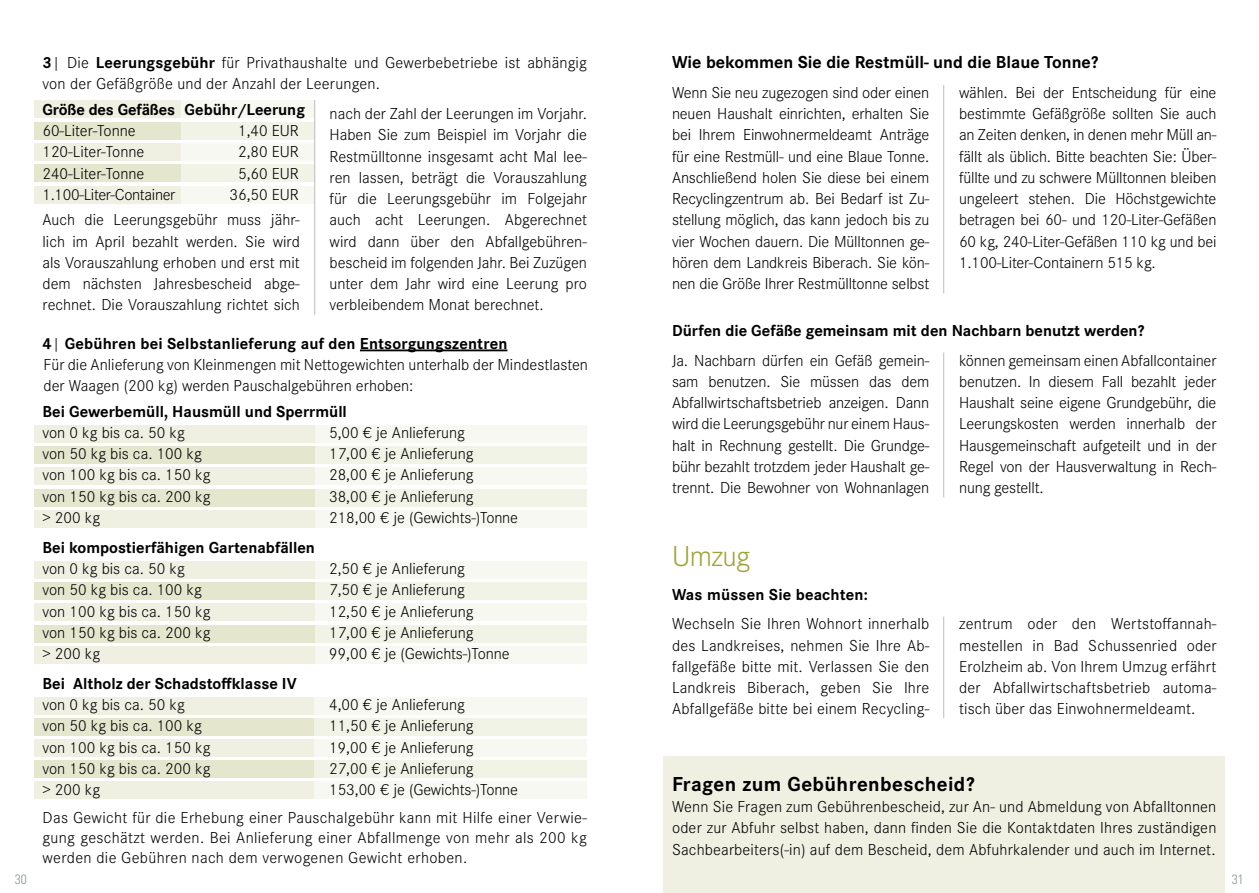
<style>
.page{position:relative;width:1259px;height:893px;background:#fff}
.page>*{position:absolute;margin:0;border:0;box-sizing:border-box;transform-origin:0 0}
.t1{font:300 30px "Corporate S";letter-spacing:-.02em;color:#9da534}
.t2{font:700 21px "Corporate S";letter-spacing:.02em;color:#000}
.t3{font:700 18px "Corporate S";color:#000}
.t4{font:300 16.5px/21.3px "Corporate S";color:#000;text-align:justify}
.t5{font:700 16.5px "Corporate S";color:#000}
.t6{font:300 16.5px "Corporate S";letter-spacing:-.02em;color:#000}
.t7{font:300 condensed 13.5px "Univers LT Std";color:#869899}
.s1{font-weight:700}
</style>
<div class="page">
<hr style="left:943px;top:352px;width:1px;height:145px;background:#bcbec0">
<hr style="left:943px;top:85px;width:1px;height:208px;background:#bcbec0">
<div style="left:663px;top:757px;width:562px;height:136px;background:#eff0e2"></div>
<hr style="left:360px;top:349px;width:147px;height:2px;background:#000">
<div style="left:34px;top:100px;width:281px;height:17px;background:#eff0e2"></div>
<div style="left:34px;top:123px;width:281px;height:17px;background:#e4e6cd"></div>
<div style="left:34px;top:144px;width:281px;height:17px;background:#eff0e2"></div>
<div style="left:34px;top:165px;width:281px;height:17px;background:#e4e6cd"></div>
<div style="left:34px;top:186px;width:281px;height:17px;background:#eff0e2"></div>
<div style="left:181px;top:95px;width:134px;height:118px;background:linear-gradient(to right,#f7f8f1,#f7f8f1)"></div>
<hr style="left:314px;top:100px;width:1px;height:215px;background:#bcbec0">
<hr style="left:943px;top:617px;width:1px;height:101px;background:#bcbec0">
<div style="left:34px;top:425px;width:553px;height:17px;background:#eff0e2"></div>
<div style="left:34px;top:446px;width:553px;height:17px;background:#e4e6cd"></div>
<div style="left:34px;top:468px;width:553px;height:17px;background:#eff0e2"></div>
<div style="left:34px;top:561px;width:553px;height:17px;background:#eff0e2"></div>
<div style="left:34px;top:582px;width:553px;height:17px;background:#e4e6cd"></div>
<div style="left:34px;top:604px;width:553px;height:17px;background:#eff0e2"></div>
<div style="left:34px;top:697px;width:553px;height:17px;background:#eff0e2"></div>
<div style="left:34px;top:718px;width:553px;height:17px;background:#e4e6cd"></div>
<div style="left:34px;top:740px;width:553px;height:17px;background:#eff0e2"></div>
<div style="left:34px;top:489px;width:553px;height:17px;background:#e4e6cd"></div>
<div style="left:34px;top:510px;width:553px;height:17px;background:#eff0e2"></div>
<div style="left:34px;top:625px;width:553px;height:17px;background:#e4e6cd"></div>
<div style="left:34px;top:646px;width:553px;height:17px;background:#eff0e2"></div>
<svg style="left:315px;top:425px;width:272px;height:103px;fill:#f7f8f1"></svg>
<div style="left:34px;top:760px;width:553px;height:17px;background:#e4e6cd"></div>
<div style="left:34px;top:782px;width:553px;height:17px;background:#eff0e2"></div>
<div style="left:315px;top:681px;width:278px;height:124px;background:linear-gradient(to right,#f7f8f1,#f8f9f3)"></div>
<svg style="left:315px;top:561px;width:272px;height:103px;fill:#f7f8f1"></svg>
<p class="t4" style="left:43px;top:52px;width:546px"><span class="s1">3</span>| Die <span class="s1">Leerungsgebühr</span> für Privathaushalte und Gewerbebetriebe ist abhängig von der Gefäßgröße und der Anzahl der Leerungen.</p>
<p class="t5" style="left:42px;top:100px;width:264px">Größe des Gefäßes Gebühr/Leerung</p>
<p class="t4" style="left:42px;top:120px;width:95px">60-Liter-Tonne</p>
<p class="t4" style="left:238px;top:120px;width:62px">1,40 EUR</p>
<p class="t4" style="left:42px;top:141px;width:103px">120-Liter-Tonne</p>
<p class="t4" style="left:238px;top:141px;width:62px">2,80 EUR</p>
<p class="t4" style="left:42px;top:163px;width:103px">240-Liter-Tonne</p>
<p class="t4" style="left:238px;top:163px;width:62px">5,60 EUR</p>
<p class="t6" style="left:42px;top:185px;width:134px">1.100-Liter-Container</p>
<p class="t4" style="left:229px;top:184px;width:71px">36,50 EUR</p>
<p class="t4" style="left:330px;top:103px;width:259px">nach der Zahl der Leerungen im Vorjahr.<br>Haben Sie zum Beispiel im Vorjahr die Restmülltonne insgesamt acht Mal lee&shy;ren lassen, beträgt die Vorauszahlung für die Leerungsgebühr im Folgejahr auch acht Leerungen. Abgerechnet wird dann über den Abfallgebühren&shy;bescheid im folgenden Jahr. Bei Zuzügen unter dem Jahr wird eine Leerung pro verbleibendem Monat berechnet.</p>
<p class="t4" style="left:43px;top:209px;width:259px">Auch die Leerungsgebühr muss jähr&shy;lich im April bezahlt werden. Sie wird als Vorauszahlung erhoben und erst mit dem nächsten Jahresbescheid abge&shy;rechnet. Die Vorauszahlung richtet sich</p>
<p class="t4" style="left:42px;top:333px;width:547px;text-align:left"><span class="s1">4</span>| <span class="s1">Gebühren bei Selbstanlieferung auf den Entsorgungszentren<br></span>Für die Anlieferung von Kleinmengen mit Nettogewichten unterhalb der Mindestlasten der Waagen (200 kg) werden Pauschalgebühren erhoben:</p>
<p class="t5" style="left:43px;top:402px;width:306px">Bei Gewerbemüll, Hausmüll und Sperrmüll</p>
<p class="t4" style="left:43px;top:422px;width:144px">von 0 kg bis ca. 50 kg</p>
<p class="t4" style="left:329px;top:422px;width:137px">5,00 € je Anlieferung</p>
<p class="t4" style="left:43px;top:443px;width:161px">von 50 kg bis ca. 100 kg</p>
<p class="t4" style="left:329px;top:443px;width:146px">17,00 € je Anlieferung</p>
<p class="t4" style="left:43px;top:464px;width:169px">von 100 kg bis ca. 150 kg</p>
<p class="t4" style="left:329px;top:464px;width:146px">28,00 € je Anlieferung</p>
<p class="t4" style="left:43px;top:486px;width:169px">von 150 kg bis ca. 200 kg</p>
<p class="t4" style="left:329px;top:486px;width:146px">38,00 € je Anlieferung</p>
<p class="t4" style="left:43px;top:507px;width:59px">&gt; 200 kg</p>
<p class="t4" style="left:329px;top:507px;width:190px">218,00 € je (Gewichts-)Tonne</p>
<p class="t5" style="left:43px;top:538px;width:274px">Bei kompostierfähigen Gartenabfällen</p>
<p class="t4" style="left:43px;top:558px;width:144px">von 0 kg bis ca. 50 kg</p>
<p class="t4" style="left:329px;top:558px;width:137px">2,50 € je Anlieferung</p>
<p class="t4" style="left:43px;top:579px;width:161px">von 50 kg bis ca. 100 kg</p>
<p class="t4" style="left:329px;top:579px;width:137px">7,50 € je Anlieferung</p>
<p class="t4" style="left:43px;top:601px;width:169px">von 100 kg bis ca. 150 kg</p>
<p class="t4" style="left:329px;top:601px;width:146px">12,50 € je Anlieferung</p>
<p class="t4" style="left:43px;top:622px;width:169px">von 150 kg bis ca. 200 kg</p>
<p class="t4" style="left:329px;top:622px;width:146px">17,00 € je Anlieferung</p>
<p class="t4" style="left:43px;top:643px;width:59px">&gt; 200 kg</p>
<p class="t4" style="left:329px;top:643px;width:182px">99,00 € je (Gewichts-)Tonne</p>
<p class="t5" style="left:43px;top:674px;width:256px">Bei Altholz der Schadstoffklasse IV</p>
<p class="t4" style="left:43px;top:694px;width:144px">von 0 kg bis ca. 50 kg</p>
<p class="t4" style="left:329px;top:694px;width:137px">4,00 € je Anlieferung</p>
<p class="t4" style="left:43px;top:715px;width:161px">von 50 kg bis ca. 100 kg</p>
<p class="t4" style="left:329px;top:715px;width:146px">11,50 € je Anlieferung</p>
<p class="t4" style="left:43px;top:737px;width:169px">von 100 kg bis ca. 150 kg</p>
<p class="t4" style="left:329px;top:737px;width:146px">19,00 € je Anlieferung</p>
<p class="t4" style="left:43px;top:758px;width:169px">von 150 kg bis ca. 200 kg</p>
<p class="t4" style="left:329px;top:758px;width:146px">27,00 € je Anlieferung</p>
<p class="t4" style="left:43px;top:779px;width:59px">&gt; 200 kg</p>
<p class="t4" style="left:329px;top:779px;width:190px">153,00 € je (Gewichts-)Tonne</p>
<p class="t4" style="left:43px;top:808px;width:546px;line-height:19.5px">Das Gewicht für die Erhebung einer Pauschalgebühr kann mit Hilfe einer Verwie&shy;gung geschätzt werden. Bei Anlieferung einer Abfallmenge von mehr als 200 kg werden die Gebühren nach dem verwogenen Gewicht erhoben.</p>
<p class="t3" style="left:672px;top:52px;width:428px">Wie bekommen Sie die Restmüll- und die Blaue Tonne?</p>
<p class="t4" style="left:672px;top:82px;width:259px">Wenn Sie neu zugezogen sind oder einen neuen Haushalt einrichten, erhalten Sie bei Ihrem Einwohnermeldeamt Anträge für eine Restmüll- und eine Blaue Tonne.<br>Anschließend holen Sie diese bei einem Recyclingzentrum ab. Bei Bedarf ist Zu&shy;stellung möglich, das kann jedoch bis zu vier Wochen dauern. Die Mülltonnen ge&shy;hören dem Landkreis Biberach. Sie kön&shy;nen die Größe Ihrer Restmülltonne selbst</p>
<p class="t4" style="left:959px;top:82px;width:259px">wählen. Bei der Entscheidung für eine bestimmte Gefäßgröße sollten Sie auch an Zeiten denken, in denen mehr Müll an&shy;fällt als üblich. Bitte beachten Sie: Über&shy;füllte und zu schwere Mülltonnen bleiben ungeleert stehen. Die Höchstgewichte betragen bei 60- und 120-Liter-Gefäßen 60 kg, 240-Liter-Gefäßen 110 kg und bei 1.100-Liter-Containern 515 kg.</p>
<p class="t5" style="left:672px;top:321px;width:474px">Dürfen die Gefäße gemeinsam mit den Nachbarn benutzt werden?</p>
<p class="t4" style="left:672px;top:350px;width:259px">Ja. Nachbarn dürfen ein Gefäß gemein&shy;sam benutzen. Sie müssen das dem Abfallwirtschaftsbetrieb anzeigen. Dann wird die Leerungsgebühr nur einem Haus&shy;halt in Rechnung gestellt. Die Grundge&shy;bühr bezahlt trotzdem jeder Haushalt ge&shy;trennt. Die Bewohner von Wohnanlagen</p>
<p class="t4" style="left:959px;top:350px;width:259px">können gemeinsam einen Abfallcontainer benutzen. In diesem Fall bezahlt jeder Haushalt seine eigene Grundgebühr, die Leerungskosten werden innerhalb der Hausgemeinschaft aufgeteilt und in der Regel von der Hausverwaltung in Rech&shy;nung gestellt.</p>
<h1 class="t1" style="left:672px;top:539px;width:80px">Umzug</h1>
<p class="t5" style="left:672px;top:585px;width:197px">Was müssen Sie beachten:</p>
<p class="t4" style="left:672px;top:613px;width:259px">Wechseln Sie Ihren Wohnort innerhalb des Landkreises, nehmen Sie Ihre Ab&shy;fallgefäße bitte mit. Verlassen Sie den Landkreis Biberach, geben Sie Ihre Abfallgefäße bitte bei einem Recycling-</p>
<p class="t4" style="left:959px;top:613px;width:259px">zentrum oder den Wertstoffannah&shy;mestellen in Bad Schussenried oder Erolzheim ab. Von Ihrem Umzug erfährt der Abfallwirtschaftsbetrieb automa&shy;tisch über das Einwohnermeldeamt.</p>
<p class="t2" style="left:672px;top:772px;width:304px">Fragen zum Gebührenbescheid?</p>
<p class="t4" style="left:672px;top:796px;width:546px">Wenn Sie Fragen zum Gebührenbescheid, zur An- und Abmeldung von Abfalltonnen oder zur Abfuhr selbst haben, dann finden Sie die Kontaktdaten Ihres zuständigen Sachbearbeiters(-in) auf dem Bescheid, dem Abfuhrkalender und auch im Internet.</p>
<p class="t7" style="left:15px;top:872px;width:13px">30</p>
<p class="t7" style="left:1231px;top:872px;width:13px">31</p>
</div>
